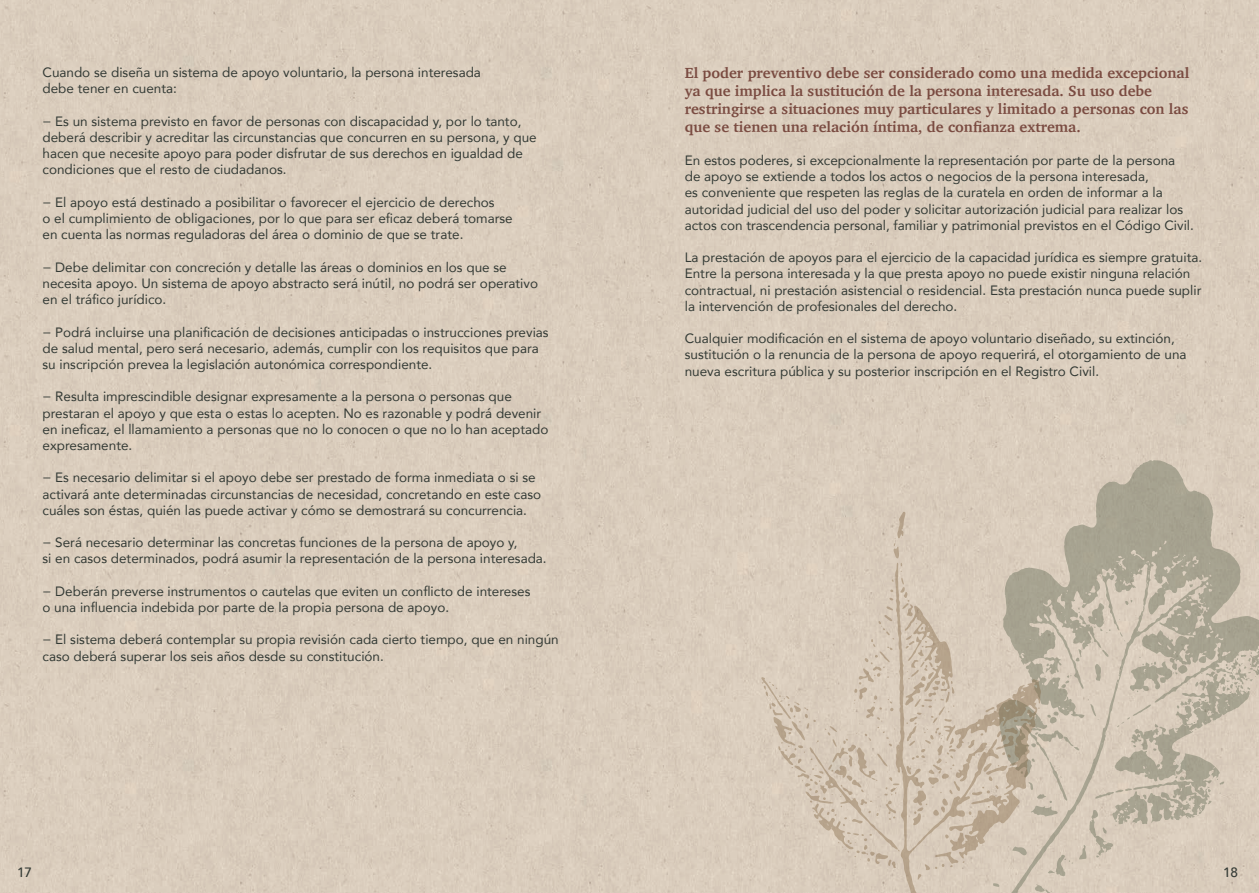
<style>
.page{position:relative;width:1259px;height:893px;background:#fff}
.page>*{position:absolute;margin:0;border:0;box-sizing:border-box;transform-origin:0 0}
.t1{font:700 15px/18px "Charter";color:#7a4b41}
.t2{font:13.5px/16.2px "Avenir";color:#333a35}
.t3{font:500 13.5px "Avenir";color:#333a35}
</style>
<div class="page">
<div style="left:0;top:0;width:629px;height:893px;background:#dacdbc"></div>
<div style="left:629px;top:0;width:630px;height:893px;background:#dacdbd"></div>
<svg style="left:998px;top:460px;width:261px;height:433px"></svg>
<svg style="left:761px;top:512px;width:280px;height:381px"></svg>
<p class="t2" style="left:43px;top:64px;width:440px">Cuando se diseña un sistema de apoyo voluntario, la persona interesada debe tener en cuenta:</p>
<p class="t2" style="left:43px;top:113px;width:496px">− Es un sistema previsto en favor de personas con discapacidad y, por lo tanto, deberá describir y acreditar las circunstancias que concurren en su persona, y que hacen que necesite apoyo para poder disfrutar de sus derechos en igualdad de condiciones que el resto de ciudadanos.</p>
<p class="t2" style="left:43px;top:194px;width:472px">− El apoyo está destinado a posibilitar o favorecer el ejercicio de derechos<br>o el cumplimiento de obligaciones, por lo que para ser eficaz deberá tomarse en cuenta las normas reguladoras del área o dominio de que se trate.</p>
<p class="t2" style="left:43px;top:259px;width:497px">− Debe delimitar con concreción y detalle las áreas o dominios en los que se necesita apoyo. Un sistema de apoyo abstracto será inútil, no podrá ser operativo en el tráfico jurídico.</p>
<p class="t2" style="left:43px;top:323px;width:507px">− Podrá incluirse una planificación de decisiones anticipadas o instrucciones previas de salud mental, pero será necesario, además, cumplir con los requisitos que para su inscripción prevea la legislación autonómica correspondiente.</p>
<p class="t2" style="left:43px;top:388px;width:507px">− Resulta imprescindible designar expresamente a la persona o personas que prestaran el apoyo y que esta o estas lo acepten. No es razonable y podrá devenir en ineficaz, el llamamiento a personas que no lo conocen o que no lo han aceptado expresamente.</p>
<p class="t2" style="left:43px;top:469px;width:500px">− Es necesario delimitar si el apoyo debe ser prestado de forma inmediata o si se activará ante determinadas circunstancias de necesidad, concretando en este caso cuáles son éstas, quién las puede activar y cómo se demostrará su concurrencia.</p>
<p class="t2" style="left:43px;top:534px;width:506px">− Será necesario determinar las concretas funciones de la persona de apoyo y,<br>si en casos determinados, podrá asumir la representación de la persona interesada.</p>
<p class="t2" style="left:43px;top:583px;width:489px">− Deberán preverse instrumentos o cautelas que eviten un conflicto de intereses o una influencia indebida por parte de la propia persona de apoyo.</p>
<p class="t2" style="left:43px;top:631px;width:518px">− El sistema deberá contemplar su propia revisión cada cierto tiempo, que en ningún caso deberá superar los seis años desde su constitución.</p>
<p class="t1" style="left:685px;top:64px;width:506px">El poder preventivo debe ser considerado como una medida excepcional ya que implica la sustitución de la persona interesada. Su uso debe restringirse a situaciones muy particulares y limitado a personas con las que se tienen una relación íntima, de confianza extrema.</p>
<p class="t2" style="left:685px;top:152px;width:511px">En estos poderes, si excepcionalmente la representación por parte de la persona de apoyo se extiende a todos los actos o negocios de la persona interesada,<br>es conveniente que respeten las reglas de la curatela en orden de informar a la autoridad judicial del uso del poder y solicitar autorización judicial para realizar los actos con trascendencia personal, familiar y patrimonial previstos en el Código Civil.</p>
<p class="t2" style="left:685px;top:249px;width:519px">La prestación de apoyos para el ejercicio de la capacidad jurídica es siempre gratuita.<br>Entre la persona interesada y la que presta apoyo no puede existir ninguna relación contractual, ni prestación asistencial o residencial. Esta prestación nunca puede suplir la intervención de profesionales del derecho.</p>
<p class="t2" style="left:685px;top:330px;width:503px">Cualquier modificación en el sistema de apoyo voluntario diseñado, su extinción, sustitución o la renuncia de la persona de apoyo requerirá, el otorgamiento de una nueva escritura pública y su posterior inscripción en el Registro Civil.</p>
<p class="t3" style="left:17px;top:860px;width:17px">17</p>
<p class="t3" style="left:1223px;top:860px;width:17px">18</p>
</div>
